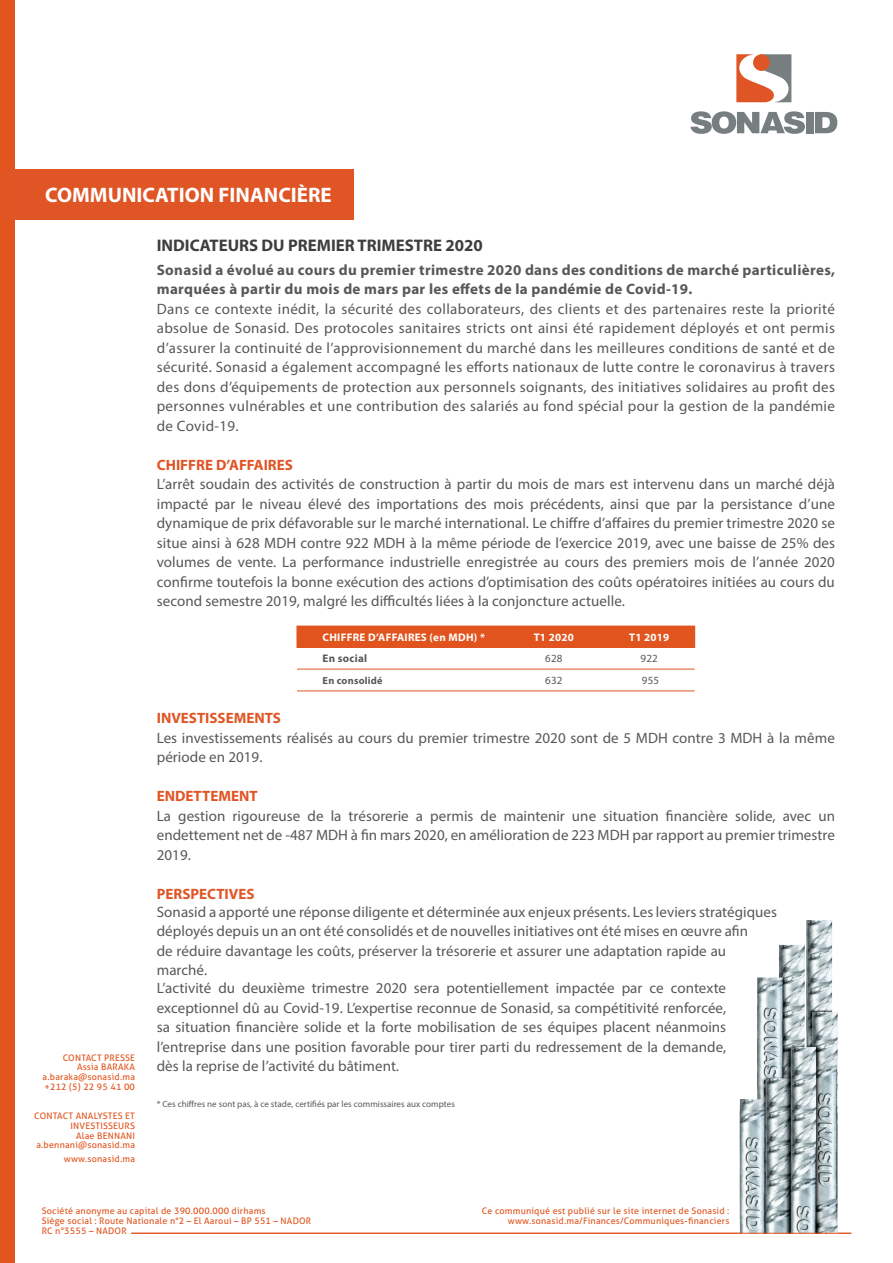
<style>
.page{position:relative;width:893px;height:1263px;background:#fff}
.page>*{position:absolute;margin:0;border:0;box-sizing:border-box;transform-origin:0 0}
.t1{font:700 21px "Myriad Pro";color:#fff}
.t2{font:700 16.8px "Myriad Pro";color:#3e3e3f}
.t3{font:15px/19.5px "Myriad Pro";letter-spacing:.005em;color:#57585a;text-align:justify}
.t4{font:700 15px/19.5px "Myriad Pro";letter-spacing:.025em;color:#57585a}
.t5{font:700 15px "Myriad Pro";color:#e05525}
.t6{font:700 10.95px "Myriad Pro";letter-spacing:.025em;color:#fff}
.t7{font:10.95px "Myriad Pro";letter-spacing:.025em;color:#57585a}
.t8{font:700 10.95px "Myriad Pro";letter-spacing:.025em;color:#57585a}
.t9{font:700 10.2px "Myriad Pro";letter-spacing:.025em;color:#57585a}
.t10{font:9px/9.8px "Aller";letter-spacing:.025em;color:#e1541e;text-align:right}
.t11{font:9px "Myriad Pro";letter-spacing:.005em;color:#57585a}
</style>
<div class="page">
<img style="left:686px;top:920px;width:166px;height:313px">
<div style="left:806px;top:112px;width:8px;height:21px;background:#767e7f"></div>
<svg style="left:691px;top:111px;width:114px;height:23px"></svg>
<svg style="left:815px;top:112px;width:22px;height:21px"></svg>
<svg style="left:736px;top:54px;width:55px;height:48px"></svg>
<div style="left:0;top:0;width:15px;height:1263px;background:#e1541e"></div>
<div style="left:2px;top:169px;width:351px;height:50px;background:#e05525"></div>
<hr style="left:131px;top:1233px;width:720px;height:1px;background:#e1541e">
<div style="left:297px;top:626px;width:398px;height:21px;background:#e1541e"></div>
<hr style="left:297px;top:647px;width:398px;height:1px;background:#e05525">
<hr style="left:297px;top:669px;width:398px;height:1px;background:#e05525">
<hr style="left:297px;top:691px;width:398px;height:1px;background:#e05525">
<h1 class="t1" style="left:45px;top:181px;width:288px">COMMUNICATION FINANCIÈRE</h1>
<p class="t2" style="left:157px;top:234px;width:327px">INDICATEURS DU PREMIER TRIMESTRE 2020</p>
<p class="t4" style="left:157px;top:259px;width:680px">Sonasid a évolué au cours du premier trimestre 2020 dans des conditions de marché particulières, marquées à partir du mois de mars par les effets de la pandémie de Covid-19.</p>
<p class="t3" style="left:157px;top:299px;width:680px">Dans ce contexte inédit, la sécurité des collaborateurs, des clients et des partenaires reste la priorité absolue de Sonasid. Des protocoles sanitaires stricts ont ainsi été rapidement déployés et ont permis d’assurer la continuité de l’approvisionnement du marché dans les meilleures conditions de santé et de sécurité. Sonasid a également accompagné les efforts nationaux de lutte contre le coronavirus à travers des dons d’équipements de protection aux personnels soignants, des initiatives solidaires au profit des personnes vulnérables et une contribution des salariés au fond spécial pour la gestion de la pandémie de Covid-19.</p>
<p class="t5" style="left:157px;top:455px;width:138px">CHIFFRE D’AFFAIRES</p>
<p class="t3" style="left:157px;top:474px;width:680px">L’arrêt soudain des activités de construction à partir du mois de mars est intervenu dans un marché déjà impacté par le niveau élevé des importations des mois précédents, ainsi que par la persistance d’une dynamique de prix défavorable sur le marché international. Le chiffre d’affaires du premier trimestre 2020 se situe ainsi à 628 MDH contre 922 MDH à la même période de l’exercice 2019, avec une baisse de 25% des volumes de vente. La performance industrielle enregistrée au cours des premiers mois de l’année 2020 confirme toutefois la bonne exécution des actions d’optimisation des coûts opératoires initiées au cours du second semestre 2019, malgré les difficultés liées à la conjoncture actuelle.</p>
<p class="t10" style="left:43px;top:1053px;width:94px">CONTACT PRESSE<br>Assia BARAKA a.baraka@sonasid.ma +212 (5) 22 95 41 00</p>
<p class="t10" style="left:34px;top:1111px;width:102px">CONTACT ANALYSTES ET<br>INVESTISSEURS<br>Alae BENNANI a.bennani@sonasid.ma</p>
<p class="t10" style="left:64px;top:1154px;width:73px">www.sonasid.ma</p>
<p class="t6" style="left:323px;top:630px;width:164px">CHIFFRE D’AFFAIRES (en MDH) *</p>
<p class="t8" style="left:323px;top:651px;width:46px">En social</p>
<p class="t9" style="left:323px;top:674px;width:62px">En consolidé</p>
<p class="t6" style="left:534px;top:630px;width:42px">T1 2020</p>
<p class="t6" style="left:629px;top:630px;width:42px">T1 2019</p>
<p class="t7" style="left:545px;top:651px;width:19px">628</p>
<p class="t7" style="left:640px;top:651px;width:19px">922</p>
<p class="t7" style="left:545px;top:674px;width:19px">632</p>
<p class="t7" style="left:642px;top:674px;width:19px">955</p>
<p class="t5" style="left:157px;top:708px;width:126px">INVESTISSEMENTS</p>
<p class="t3" style="left:157px;top:728px;width:680px">Les investissements réalisés au cours du premier trimestre 2020 sont de 5 MDH contre 3 MDH à la même période en 2019.</p>
<p class="t5" style="left:157px;top:786px;width:102px">ENDETTEMENT</p>
<p class="t3" style="left:157px;top:806px;width:680px">La gestion rigoureuse de la trésorerie a permis de maintenir une situation financière solide, avec un endettement net de -487 MDH à fin mars 2020, en amélioration de 223 MDH par rapport au premier trimestre 2019.</p>
<p class="t5" style="left:157px;top:884px;width:99px">PERSPECTIVES</p>
<p class="t3" style="left:157px;top:902px;width:622px;text-align:left">Sonasid a apporté une réponse diligente et déterminée aux enjeux présents. Les leviers stratégiques déployés depuis un an ont été consolidés et de nouvelles initiatives ont été mises en œuvre afin<br>de réduire davantage les coûts, préserver la trésorerie et assurer une adaptation rapide au marché.</p>
<p class="t3" style="left:157px;top:978px;width:571px">L’activité du deuxième trimestre 2020 sera potentiellement impactée par ce contexte exceptionnel dû au Covid-19. L’expertise reconnue de Sonasid, sa compétitivité renforcée, sa situation financière solide et la forte mobilisation de ses équipes placent néanmoins l’entreprise dans une position favorable pour tirer parti du redressement de la demande, dès la reprise de l’activité du bâtiment.</p>
<p class="t11" style="left:157px;top:1098px;width:300px">* Ces chiffres ne sont pas, à ce stade, certifiés par les commissaires aux comptes</p>
<p class="t10" style="left:42px;top:1206px;width:271px;text-align:left">Société anonyme au capital de 390.000.000 dirhams<br>Siège social : Route Nationale n°2 – El Aaroui – BP 551 – NADOR<br>RC n°3555 – NADOR</p>
<p class="t10" style="left:482px;top:1206px;width:249px">Ce communiqué est publié sur le site internet de Sonasid : www.sonasid.ma/Finances/Communiques-financiers</p>
</div>
